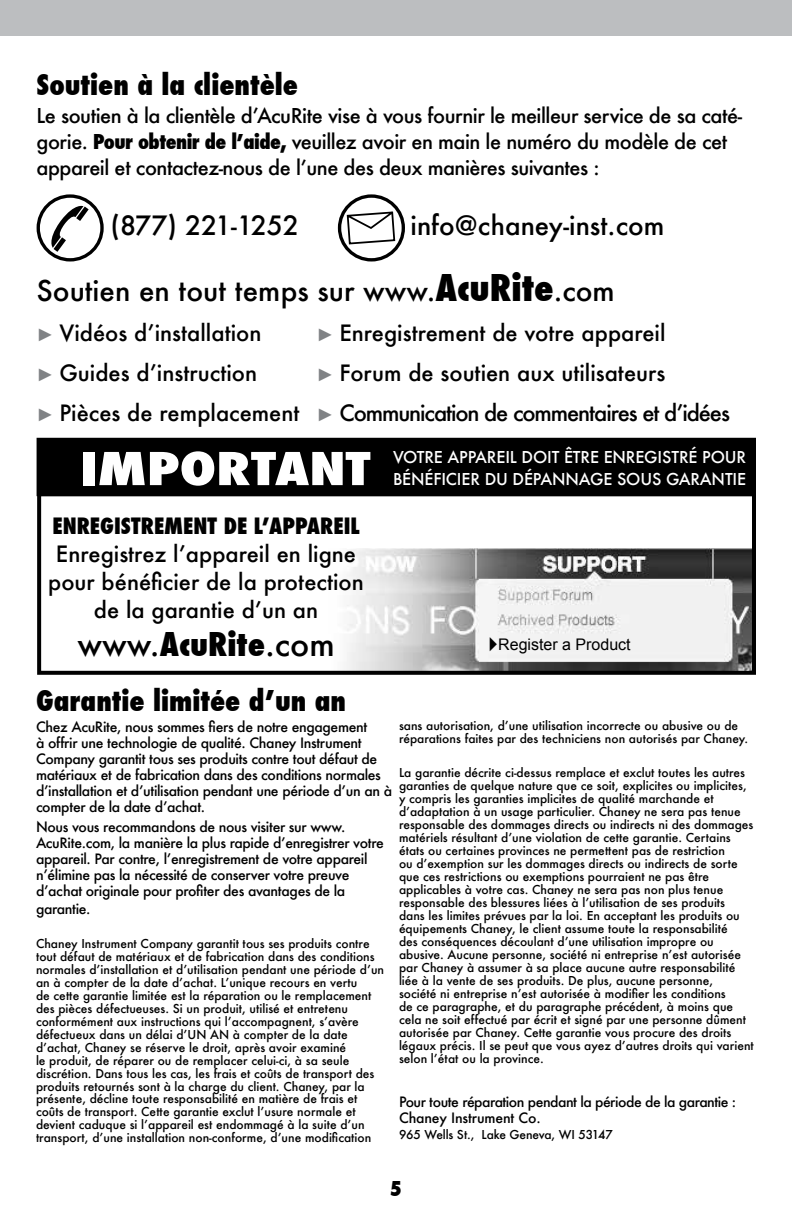
<style>
.page{position:relative;width:792px;height:1224px;background:#fff}
.page>*{position:absolute;margin:0;border:0;box-sizing:border-box;transform-origin:0 0}
.t1{font:800 condensed 44px "Futura";color:#fff;scale:1.3 1}
.t2{font:500 32px "Futura";color:#000}
.t3{font:800 condensed 28px "Futura";color:#000}
.t4{font:500 28px "Futura";color:#000}
.t5{font:500 26px "Futura";color:#000}
.t6{font:500 22px/28px "Futura";color:#000;text-align:center}
.t7{font:500 22px "Futura";letter-spacing:-.05em;color:#000}
.t8{font:500 20px/26px "Futura";letter-spacing:-.025em;color:#000}
.t9{font:800 condensed 20px "Futura";color:#000}
.t10{font:500 16px/22px "Futura";letter-spacing:-.01em;color:#fff}
.t11{font:16px "Arial";color:#000}
.t12{font:500 14px/16px "Futura";letter-spacing:-.025em;color:#000}
.t13{font:500 12px/13px "Futura";color:#000}
.s1{font-weight:800;font-stretch:condensed}
.s2{font-weight:800;font-stretch:condensed;font-size:36px}
.s3{font-family:"Arial";font-weight:400;font-size:18px;color:#808285}
.s4{font-size:20px}
</style>
<div class="page">
<div style="left:0;top:0;width:792px;height:36px;background:#bcbec0"></div>
<div style="left:39px;top:440px;width:715px;height:54px;background:#000"></div>
<div style="left:37px;top:438px;width:719px;height:58px;border:4px solid #000"></div>
<img style="left:346px;top:549px;width:405px;height:121px">
<div style="left:37px;top:492px;width:719px;height:183px;border:4px solid #000"></div>
<svg style="left:47px;top:202px;width:42px;height:50px"></svg>
<div style="left:37px;top:194px;width:67px;height:68px;border:3px solid #000;border-radius:50%"></div>
<div style="left:338px;top:194px;width:67px;height:68px;border:3px solid #000;border-radius:50%"></div>
<svg style="left:345px;top:210px;width:51px;height:35px"></svg>
<p class="t3" style="left:37px;top:66px;width:263px">Soutien à la clientèle</p>
<p class="t8" style="left:37px;top:102px;width:707px">Le soutien à la clientèle d’AcuRite vise à vous fournir le meilleur service de sa caté&shy;gorie. <span class="s1">Pour obtenir de l’aide,</span> veuillez avoir en main le numéro du modèle de cet appareil et contactez-nous de l’une des deux manières suivantes :</p>
<p class="t5" style="left:111px;top:208px;width:190px">(877) 221-1252</p>
<p class="t5" style="left:411px;top:208px;width:255px">info@chaney-inst.com</p>
<p class="t4" style="left:37px;top:271px;width:580px">Soutien en tout temps sur www.<span class="s2">AcuRite</span>.com</p>
<p class="t6" style="left:37px;top:319px;width:226px"><span class="s3">►</span> Vidéos d’installation</p>
<p class="t6" style="left:317px;top:319px;width:351px"><span class="s3">►</span> Enregistrement de votre appareil</p>
<p class="t6" style="left:37px;top:359px;width:222px"><span class="s3">►</span> Guides d’instruction</p>
<p class="t6" style="left:317px;top:359px;width:350px"><span class="s3">►</span> Forum de soutien aux utilisateurs</p>
<p class="t7" style="left:37px;top:398px;width:695px"><span class="s3">►</span> Pièces de remplacement <span class="s3">►</span> Communication de commentaires et d’idées</p>
<p class="t1" style="left:80px;top:439px;width:225px">IMPORTANT</p>
<p class="t10" style="left:393px;top:446px;width:355px">VOTRE APPAREIL DOIT ÊTRE ENREGISTRÉ POUR<br>BÉNÉFICIER DU DÉPANNAGE SOUS GARANTIE</p>
<p class="t6" style="left:48px;top:512px;width:317px"><span class="s1">ENREGISTREMENT DE L’APPAREIL<br></span>Enregistrez l’appareil en ligne pour bénéficier de la protection de la garantie d’un an</p>
<p class="t2" style="left:77px;top:622px;width:259px">www.<span class="s1">AcuRite</span>.com</p>
<p class="t11" style="left:488px;top:634px;width:144px"><span class="s4">►</span>Register a Product</p>
<p class="t3" style="left:36px;top:682px;width:312px">Garantie limitée d’un an</p>
<p class="t12" style="left:36px;top:718px;width:358px">Chez AcuRite, nous sommes fiers de notre engagement<br>à offrir une technologie de qualité. Chaney Instrument Company garantit tous ses produits contre tout défaut de matériaux et de fabrication dans des conditions normales d’installation et d’utilisation pendant une période d’un an à compter de la date d’achat.</p>
<p class="t12" style="left:36px;top:818px;width:349px">Nous vous recommandons de nous visiter sur www.<br>AcuRite.com, la manière la plus rapide d’enregistrer votre appareil. Par contre, l’enregistrement de votre appareil n’élimine pas la nécessité de conserver votre preuve d’achat originale pour profiter des avantages de la</p>
<p class="t12" style="left:36px;top:900px;width:56px">garantie.</p>
<p class="t13" style="left:36px;top:936px;width:350px">Chaney Instrument Company garantit tous ses produits contre tout défaut de matériaux et de fabrication dans des conditions normales d’installation et d’utilisation pendant une période d’un an à compter de la date d’achat. L’unique recours en vertu<br>de cette garantie limitée est la réparation ou le remplacement des pièces défectueuses. Si un produit, utilisé et entretenu conformément aux instructions qui l’accompagnent, s’avère défectueux dans un délai d’UN AN à compter de la date d’achat, Chaney se réserve le droit, après avoir examiné<br>le produit, de réparer ou de remplacer celui-ci, à sa seule discrétion. Dans tous les cas, les frais et coûts de transport des produits retournés sont à la charge du client. Chaney, par la présente, décline toute responsabilité en matière de frais et coûts de transport. Cette garantie exclut l’usure normale et devient caduque si l’appareil est endommagé à la suite d’un transport, d’une installation non-conforme, d’une modification</p>
<p class="t13" style="left:399px;top:719px;width:351px">sans autorisation, d’une utilisation incorrecte ou abusive ou de réparations faites par des techniciens non autorisés par Chaney.</p>
<p class="t13" style="left:399px;top:766px;width:356px">La garantie décrite ci-dessus remplace et exclut toutes les autres garanties de quelque nature que ce soit, explicites ou implicites, y compris les garanties implicites de qualité marchande et d’adaptation à un usage particulier. Chaney ne sera pas tenue responsable des dommages directs ou indirects ni des dommages matériels résultant d’une violation de cette garantie. Certains états ou certaines provinces ne permettent pas de restriction<br>ou d’exemption sur les dommages directs ou indirects de sorte que ces restrictions ou exemptions pourraient ne pas être applicables à votre cas. Chaney ne sera pas non plus tenue responsable des blessures liées à l’utilisation de ses produits dans les limites prévues par la loi. En acceptant les produits ou équipements Chaney, le client assume toute la responsabilité<br>des conséquences découlant d’une utilisation impropre ou abusive. Aucune personne, société ni entreprise n’est autorisée par Chaney à assumer à sa place aucune autre responsabilité liée à la vente de ses produits. De plus, aucune personne,<br>société ni entreprise n’est autorisée à modifier les conditions<br>de ce paragraphe, et du paragraphe précédent, à moins que cela ne soit effectué par écrit et signé par une personne dûment autorisée par Chaney. Cette garantie vous procure des droits légaux précis. Il se peut que vous ayez d’autres droits qui varient selon l’état ou la province.</p>
<p class="t12" style="left:399px;top:1094px;width:339px">Pour toute réparation pendant la période de la garantie :<br>Chaney Instrument Co.</p>
<p class="t13" style="left:399px;top:1128px;width:215px">965 Wells St., Lake Geneva, WI 53147</p>
<p class="t9" style="left:390px;top:1175px;width:14px">5</p>
</div>
